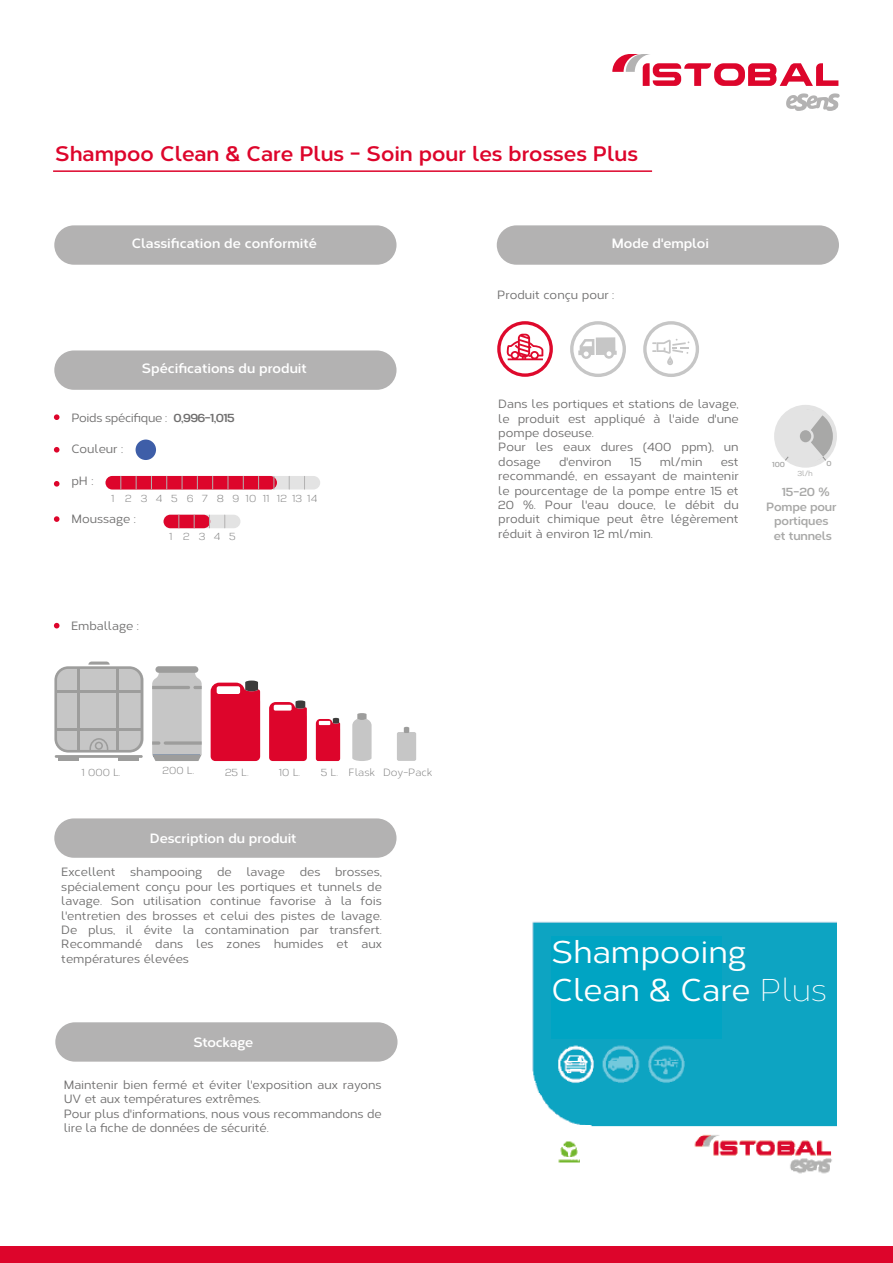
<style>
.page{position:relative;width:893px;height:1263px;background:#fff}
.page>*{position:absolute;margin:0;border:0;box-sizing:border-box;transform-origin:0 0}
.t1{font:500 31.5px/37.8px "Corbert";color:#fff}
.t2{font:700 21px "Corbert";color:#dd052b}
.t3{font:700 13.5px "Corbert";color:#fff}
.t4{font:700 13.5px "Corbert";letter-spacing:-.025em;color:#fff}
.t5{font:500 12px/14.4px "Corbert";color:#706f6f;text-align:justify}
.t6{font:700 12px "Corbert";letter-spacing:-.015em;color:#a8a8a7}
.t7{font:500 12px "Corbert";letter-spacing:-.03em;color:#706f6f}
.t8{font:700 12px "Corbert";letter-spacing:-.05em;color:#706f6f}
.t9{font:10.5px "Corbert";color:#878787}
.t10{font:10.5px "Corbert";letter-spacing:.245em;color:#878787}
.t11{font:700 7.5px "Corbert";color:#a8a8a7}
.t12{font:500 7.5px "Corbert";color:#a8a8a7}
.s1{font-weight:300}
</style>
<div class="page">
<div style="left:54px;top:225px;width:342px;height:40px;background:#b3b2b2;border-radius:20px"></div>
<div style="left:497px;top:225px;width:342px;height:40px;background:#b3b2b2;border-radius:20px"></div>
<div style="left:55px;top:1022px;width:343px;height:40px;background:#b3b2b2;border-radius:20px"></div>
<div style="left:54px;top:350px;width:342px;height:40px;background:#b3b2b2;border-radius:20px"></div>
<div style="left:54px;top:818px;width:342px;height:40px;background:#b3b2b2;border-radius:20px"></div>
<svg style="left:786px;top:93px;width:54px;height:18px"></svg>
<svg style="left:612px;top:54px;width:226px;height:32px"></svg>
<svg style="left:54px;top:481px;width:6px;height:6px"></svg>
<svg style="left:54px;top:516px;width:6px;height:6px"></svg>
<svg style="left:54px;top:623px;width:6px;height:5px"></svg>
<div style="left:164px;top:515px;width:76px;height:13px;background:#e3e3e3;border-radius:7px"></div>
<div style="left:164px;top:515px;width:46px;height:13px;background:#dd052b;border-radius:7px"></div>
<svg style="left:178px;top:515px;width:1px;height:13px"></svg>
<svg style="left:209px;top:515px;width:1px;height:13px"></svg>
<svg style="left:194px;top:515px;width:1px;height:13px"></svg>
<svg style="left:224px;top:515px;width:1px;height:13px"></svg>
<div style="left:106px;top:476px;width:214px;height:13px;background:#e3e3e3;border-radius:7px"></div>
<div style="left:106px;top:476px;width:171px;height:13px;background:#dd052b;border-radius:7px"></div>
<svg style="left:120px;top:476px;width:1px;height:13px"></svg>
<svg style="left:182px;top:476px;width:1px;height:13px"></svg>
<svg style="left:243px;top:476px;width:1px;height:13px"></svg>
<svg style="left:151px;top:476px;width:1px;height:13px"></svg>
<svg style="left:212px;top:476px;width:1px;height:13px"></svg>
<svg style="left:274px;top:476px;width:1px;height:13px"></svg>
<svg style="left:136px;top:476px;width:1px;height:13px"></svg>
<svg style="left:197px;top:476px;width:1px;height:13px"></svg>
<svg style="left:258px;top:476px;width:1px;height:13px"></svg>
<svg style="left:166px;top:476px;width:1px;height:13px"></svg>
<svg style="left:228px;top:476px;width:1px;height:13px"></svg>
<svg style="left:289px;top:476px;width:1px;height:13px"></svg>
<svg style="left:304px;top:476px;width:1px;height:13px"></svg>
<svg style="left:643px;top:321px;width:56px;height:56px"></svg>
<svg style="left:54px;top:414px;width:6px;height:6px"></svg>
<svg style="left:54px;top:447px;width:6px;height:6px"></svg>
<div style="left:136px;top:439px;width:20px;height:21px;background:#3e5ea8;border-radius:50%"></div>
<div style="left:0;top:1246px;width:893px;height:17px;background:#dd052b"></div>
<hr style="left:53px;top:170px;width:599px;height:2px;background:#dd052b">
<img style="left:532px;top:922px;width:305px;height:252px">
<svg style="left:497px;top:321px;width:56px;height:56px"></svg>
<div style="left:774px;top:405px;width:63px;height:63px;background:#e3e3e3;border-radius:50%"></div>
<svg style="left:776px;top:408px;width:57px;height:58px"></svg>
<div style="left:800px;top:430px;width:11px;height:12px;background:#a8a8a7;border-radius:50%"></div>
<svg style="left:211px;top:680px;width:49px;height:81px;background:#da1c3d"></svg>
<svg style="left:269px;top:700px;width:38px;height:61px;background:#db1e3f"></svg>
<svg style="left:316px;top:718px;width:24px;height:43px"></svg>
<svg style="left:397px;top:727px;width:19px;height:34px"></svg>
<svg style="left:352px;top:713px;width:20px;height:48px"></svg>
<hr style="left:55px;top:755px;width:88px;height:3px;background:#9d9d9c">
<hr style="left:58px;top:758px;width:21px;height:3px;background:#9d9d9c">
<hr style="left:118px;top:758px;width:20px;height:3px;background:#9d9d9c">
<svg style="left:54px;top:661px;width:89px;height:91px;background:#c0c0c0"></svg>
<div style="left:155px;top:666px;width:43px;height:7px;background:#9d9d9c;border-radius:3px"></div>
<svg style="left:152px;top:669px;width:50px;height:92px;background:#c0c1c1"></svg>
<svg style="left:570px;top:321px;width:56px;height:56px"></svg>
<div style="left:552px;top:936px;width:170px;height:102px;background:#00a4c3"></div>
<h2 class="t2" style="left:55px;top:138px;width:584px">Shampoo Clean &amp; Care Plus - Soin pour les brosses Plus</h2>
<p class="t3" style="left:132px;top:233px;width:186px">Classification de conformité</p>
<p class="t3" style="left:612px;top:233px;width:99px">Mode d'emploi</p>
<p class="t3" style="left:142px;top:358px;width:167px">Spécifications du produit</p>
<p class="t7" style="left:71px;top:408px;width:97px">Poids spécifique :</p>
<p class="t8" style="left:173px;top:408px;width:63px">0,996-1,015</p>
<p class="t5" style="left:71px;top:441px;width:53px">Couleur :</p>
<p class="t5" style="left:71px;top:473px;width:24px">pH :</p>
<p class="t5" style="left:71px;top:511px;width:66px">Moussage :</p>
<p class="t10" style="left:111px;top:490px;width:208px">1 2 3 4 5 6 7 8 91011121314</p>
<p class="t9" style="left:169px;top:529px;width:68px">1 2345</p>
<p class="t5" style="left:71px;top:617px;width:69px">Emballage :</p>
<p class="t9" style="left:82px;top:765px;width:40px">1 000 L.</p>
<p class="t9" style="left:163px;top:763px;width:33px">200 L.</p>
<p class="t9" style="left:225px;top:765px;width:25px">25 L.</p>
<p class="t9" style="left:279px;top:765px;width:23px">10 L.</p>
<p class="t9" style="left:321px;top:765px;width:113px">5 L. Flask Doy-Pack</p>
<p class="t3" style="left:150px;top:828px;width:148px">Description du produit</p>
<p class="t5" style="left:61px;top:864px;width:322px">Excellent shampooing de lavage des brosses, spécialement conçu pour les portiques et tunnels de lavage. Son utilisation continue favorise à la fois l'entretien des brosses et celui des pistes de lavage.<br>De plus, il évite la contamination par transfert.<br>Recommandé dans les zones humides et aux températures élevées</p>
<p class="t4" style="left:194px;top:1031px;width:61px">Stockage</p>
<p class="t5" style="left:64px;top:1077px;width:319px;text-align:left">Maintenir bien fermé et éviter l'exposition aux rayons UV et aux températures extrêmes.<br>Pour plus d'informations, nous vous recommandons de lire la fiche de données de sécurité.</p>
<p class="t5" style="left:497px;top:287px;width:119px">Produit conçu pour :</p>
<p class="t5" style="left:498px;top:396px;width:242px;text-align:left">Dans les portiques et stations de lavage, le produit est appliqué à l'aide d'une pompe doseuse.<br>Pour les eaux dures (400 ppm), un dosage</p>
<p class="t5" style="left:559px;top:454px;width:54px">d'environ</p>
<p class="t5" style="left:630px;top:454px;width:13px">15</p>
<p class="t5" style="left:660px;top:454px;width:44px">ml/min</p>
<p class="t5" style="left:498px;top:454px;width:242px;text-indent:222px">est recommandé, en essayant de maintenir le pourcentage de la pompe entre 15 et 20 %. Pour l'eau douce, le débit du produit chimique peut être légèrement réduit à environ 12 ml/min.</p>
<p class="t11" style="left:772px;top:459px;width:14px">100</p>
<p class="t11" style="left:826px;top:458px;width:7px">0</p>
<p class="t12" style="left:797px;top:468px;width:17px">3l/h</p>
<p class="t6" style="left:782px;top:482px;width:50px">15-20 %</p>
<p class="t6" style="left:766px;top:497px;width:72px">Pompe pour</p>
<p class="t6" style="left:774px;top:512px;width:56px">portiques</p>
<p class="t6" style="left:774px;top:526px;width:60px">et tunnels</p>
<h1 class="t1" style="left:552px;top:931px;width:277px">Shampooing<br>Clean &amp; Care <span class="s1">Plus</span></h1>
</div>
